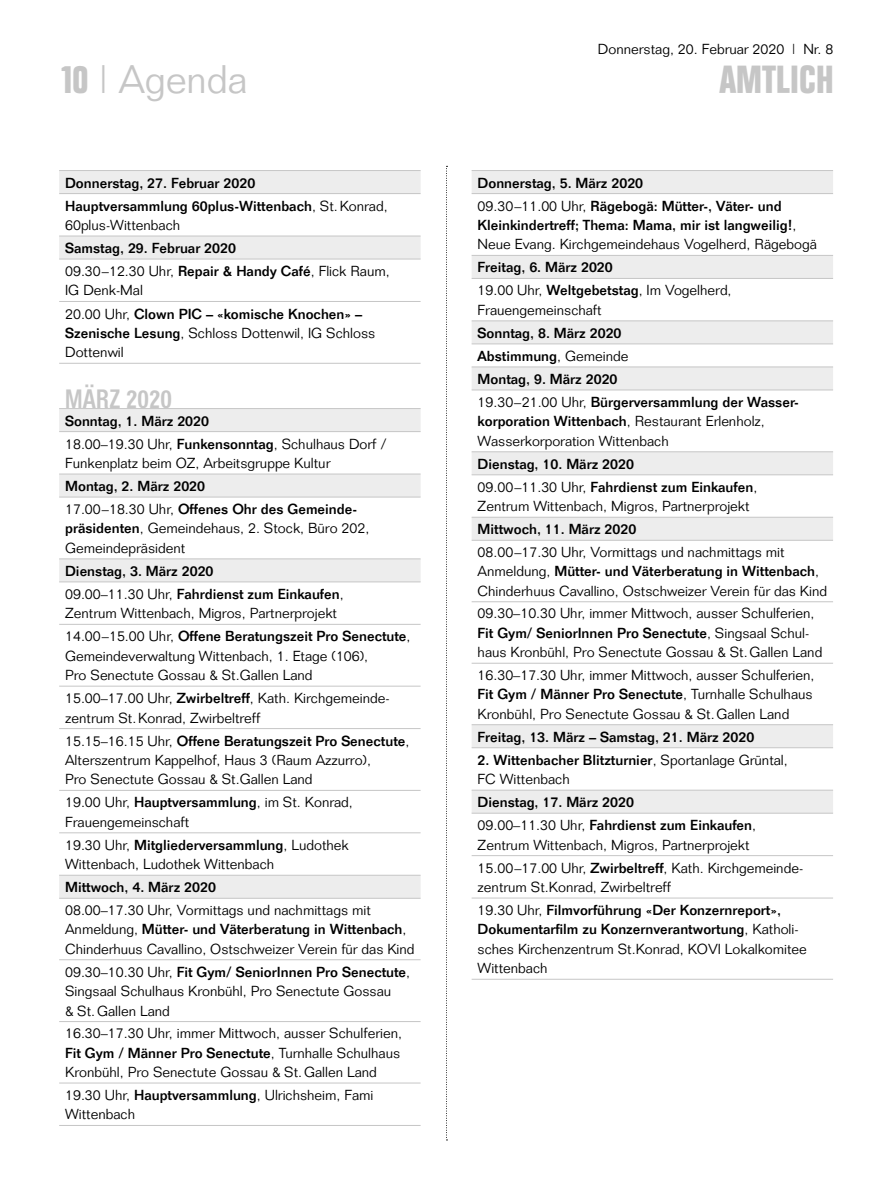
<style>
.page{position:relative;width:893px;height:1191px;background:#fff}
.page>*{position:absolute;margin:0;border:0;box-sizing:border-box;transform-origin:0 0}
.t1{font:300 39px "Folio";color:#c6c6c6}
.t2{font:700 39px "Folio Condensed BQ";letter-spacing:.015em;color:#c6c6c6}
.t3{font:500 26.25px "Folio Condensed BQ";letter-spacing:.005em;color:#c6c6c6}
.t4{font:300 14.25px/19.4px "Folio";color:#000}
.t5{font:500 14.25px/23.1px "Folio";color:#000}
.s1{font-family:"Folio Condensed BQ";font-weight:700}
.s2{font-weight:300}
.s3{font-weight:500}
</style>
<div class="page">
<svg style="left:446px;top:166px;width:1px;height:974px"></svg>
<svg style="left:59px;top:171px;width:362px;height:727px"></svg>
<hr style="left:59px;top:170px;width:362px;height:1px;background:#c6c6c6">
<hr style="left:59px;top:193px;width:362px;height:1px;background:#c6c6c6">
<hr style="left:59px;top:236px;width:362px;height:1px;background:#c6c6c6">
<hr style="left:59px;top:259px;width:362px;height:1px;background:#c6c6c6">
<hr style="left:59px;top:301px;width:362px;height:1px;background:#c6c6c6">
<hr style="left:59px;top:431px;width:362px;height:1px;background:#c6c6c6">
<hr style="left:59px;top:473px;width:362px;height:1px;background:#c6c6c6">
<hr style="left:59px;top:497px;width:362px;height:1px;background:#c6c6c6">
<hr style="left:59px;top:558px;width:362px;height:1px;background:#c6c6c6">
<hr style="left:59px;top:581px;width:362px;height:1px;background:#c6c6c6">
<hr style="left:59px;top:624px;width:362px;height:1px;background:#c6c6c6">
<hr style="left:59px;top:686px;width:362px;height:1px;background:#c6c6c6">
<hr style="left:59px;top:728px;width:362px;height:1px;background:#c6c6c6">
<hr style="left:59px;top:790px;width:362px;height:1px;background:#c6c6c6">
<hr style="left:59px;top:832px;width:362px;height:1px;background:#c6c6c6">
<hr style="left:59px;top:875px;width:362px;height:1px;background:#c6c6c6">
<hr style="left:59px;top:898px;width:362px;height:1px;background:#c6c6c6">
<hr style="left:59px;top:959px;width:362px;height:1px;background:#c6c6c6">
<hr style="left:59px;top:1021px;width:362px;height:1px;background:#c6c6c6">
<hr style="left:59px;top:1082px;width:362px;height:1px;background:#c6c6c6">
<hr style="left:59px;top:1125px;width:362px;height:1px;background:#c6c6c6">
<hr style="left:59px;top:363px;width:362px;height:1px;background:#c6c6c6">
<hr style="left:59px;top:408px;width:362px;height:1px;background:#c6c6c6">
<svg style="left:472px;top:171px;width:361px;height:642px"></svg>
<hr style="left:472px;top:170px;width:361px;height:1px;background:#c6c6c6">
<hr style="left:472px;top:193px;width:361px;height:1px;background:#c6c6c6">
<hr style="left:472px;top:255px;width:361px;height:1px;background:#c6c6c6">
<hr style="left:472px;top:278px;width:361px;height:1px;background:#c6c6c6">
<hr style="left:472px;top:320px;width:361px;height:1px;background:#c6c6c6">
<hr style="left:472px;top:343px;width:361px;height:1px;background:#c6c6c6">
<hr style="left:472px;top:366px;width:361px;height:1px;background:#c6c6c6">
<hr style="left:472px;top:389px;width:361px;height:1px;background:#c6c6c6">
<hr style="left:472px;top:451px;width:361px;height:1px;background:#c6c6c6">
<hr style="left:472px;top:474px;width:361px;height:1px;background:#c6c6c6">
<hr style="left:472px;top:517px;width:361px;height:1px;background:#c6c6c6">
<hr style="left:472px;top:540px;width:361px;height:1px;background:#c6c6c6">
<hr style="left:472px;top:601px;width:361px;height:1px;background:#c6c6c6">
<hr style="left:472px;top:663px;width:361px;height:1px;background:#c6c6c6">
<hr style="left:472px;top:724px;width:361px;height:1px;background:#c6c6c6">
<hr style="left:472px;top:747px;width:361px;height:1px;background:#c6c6c6">
<hr style="left:472px;top:789px;width:361px;height:1px;background:#c6c6c6">
<hr style="left:472px;top:813px;width:361px;height:1px;background:#c6c6c6">
<hr style="left:472px;top:855px;width:361px;height:1px;background:#c6c6c6">
<hr style="left:472px;top:897px;width:361px;height:1px;background:#c6c6c6">
<hr style="left:472px;top:979px;width:361px;height:1px;background:#c6c6c6">
<p class="t4" style="left:598px;top:39px;width:237px">Donnerstag, 20. Februar 2020 | Nr. 8</p>
<h1 class="t1" style="left:60px;top:56px;width:189px"><span class="s1">10</span> | Agenda</h1>
<h1 class="t2" style="left:719px;top:58px;width:116px">AMTLICH</h1>
<p class="t5" style="left:65px;top:171px;width:324px">Donnerstag, 27. Februar 2020<br>Hauptversammlung 60plus-Wittenbach<span class="s2">, St.Konrad,</span></p>
<p class="t4" style="left:65px;top:215px;width:117px">60plus-Wittenbach</p>
<p class="t5" style="left:65px;top:236px;width:326px">Samstag, 29. Februar 2020<br><span class="s2">09.30–12.30 Uhr,</span> Repair &amp; Handy Café<span class="s2">, Flick Raum,</span></p>
<p class="t5" style="left:65px;top:279px;width:299px"><span class="s2">IG Denk-Mal<br>20.00 Uhr,</span> Clown PIC – «komische Knochen» –</p>
<p class="t4" style="left:65px;top:323px;width:312px"><span class="s3">Szenische Lesung</span>, Schloss Dottenwil, IG Schloss<br>Dottenwil</p>
<h2 class="t3" style="left:65px;top:384px;width:108px">MÄRZ 2020</h2>
<p class="t5" style="left:65px;top:409px;width:323px">Sonntag, 1. März 2020<br><span class="s2">18.00–19.30 Uhr,</span> Funkensonntag<span class="s2">, Schulhaus Dorf /</span></p>
<p class="t4" style="left:65px;top:453px;width:267px">Funkenplatz beim OZ, Arbeitsgruppe Kultur</p>
<p class="t5" style="left:65px;top:474px;width:292px">Montag, 2. März 2020<br><span class="s2">17.00–18.30 Uhr,</span> Offenes Ohr des Gemeinde-</p>
<p class="t4" style="left:65px;top:519px;width:306px"><span class="s3">präsidenten</span>, Gemeindehaus, 2. Stock, Büro 202,<br>Gemeindepräsident</p>
<p class="t5" style="left:65px;top:559px;width:280px">Dienstag, 3. März 2020<br><span class="s2">09.00–11.30 Uhr,</span> Fahrdienst zum Einkaufen<span class="s2">,</span></p>
<p class="t4" style="left:65px;top:602px;width:347px;line-height:23.1px">Zentrum Wittenbach, Migros, Partnerprojekt<br>14.00–15.00 Uhr, <span class="s3">Offene Beratungszeit Pro Senectute</span>,</p>
<p class="t4" style="left:65px;top:646px;width:305px">Gemeindeverwaltung Wittenbach, 1. Etage (106),<br>Pro Senectute Gossau &amp; St.Gallen Land</p>
<p class="t4" style="left:65px;top:688px;width:326px">15.00–17.00 Uhr, <span class="s3">Zwirbeltreff</span>, Kath. Kirchgemeinde&shy;zentrum St.Konrad, Zwirbeltreff</p>
<p class="t4" style="left:65px;top:731px;width:346px">15.15–16.15 Uhr, <span class="s3">Offene Beratungszeit Pro Senectute</span>,<br>Alterszentrum Kappelhof, Haus 3 (Raum Azzurro),<br>Pro Senectute Gossau &amp; St.Gallen Land</p>
<p class="t4" style="left:65px;top:792px;width:289px">19.00 Uhr, <span class="s3">Hauptversammlung</span>, im St. Konrad,<br>Frauengemeinschaft</p>
<p class="t4" style="left:65px;top:835px;width:285px">19.30 Uhr, <span class="s3">Mitgliederversammlung</span>, Ludothek<br>Wittenbach, Ludothek Wittenbach</p>
<p class="t5" style="left:65px;top:875px;width:152px">Mittwoch, 4. März 2020</p>
<p class="t4" style="left:65px;top:900px;width:351px">08.00–17.30 Uhr, Vormittags und nachmittags mit<br>Anmeldung, <span class="s3">Mütter- und Väterberatung in Wittenbach</span>,<br>Chinderhuus Cavallino, Ostschweizer Verein für das Kind</p>
<p class="t4" style="left:65px;top:962px;width:347px">09.30–10.30 Uhr, <span class="s3">Fit Gym/ SeniorInnen Pro Senectute</span>,<br>Singsaal Schulhaus Kronbühl, Pro Senectute Gossau<br>&amp; St.Gallen Land</p>
<p class="t4" style="left:65px;top:1023px;width:338px">16.30–17.30 Uhr, immer Mittwoch, ausser Schulferien,<br><span class="s3">Fit Gym / Männer Pro Senectute</span>, Turnhalle Schulhaus<br>Kronbühl, Pro Senectute Gossau &amp; St.Gallen Land</p>
<p class="t4" style="left:65px;top:1085px;width:310px">19.30 Uhr, <span class="s3">Hauptversammlung</span>, Ulrichsheim, Fami<br>Wittenbach</p>
<p class="t5" style="left:478px;top:171px;width:305px">Donnerstag, 5. März 2020<br><span class="s2">09.30–11.00 Uhr,</span> Rägebogä: Mütter-, Väter- und</p>
<p class="t4" style="left:478px;top:215px;width:341px"><span class="s3">Kleinkindertreff; Thema: Mama, mir ist langweilig!</span>,<br>Neue Evang. Kirchgemeindehaus Vogelherd, Rägebogä</p>
<p class="t5" style="left:478px;top:256px;width:255px">Freitag, 6. März 2020<br><span class="s2">19.00 Uhr,</span> Weltgebetstag<span class="s2">, Im Vogelherd,</span></p>
<p class="t4" style="left:478px;top:300px;width:126px">Frauengemeinschaft</p>
<p class="t5" style="left:478px;top:321px;width:323px">Sonntag, 8. März 2020<br>Abstimmung<span class="s2">, Gemeinde<br></span>Montag, 9. März 2020<br><span class="s2">19.30–21.00 Uhr,</span> Bürgerversammlung der Wasser-</p>
<p class="t4" style="left:478px;top:412px;width:289px"><span class="s3">korporation Wittenbach</span>, Restaurant Erlenholz,<br>Wasserkorporation Wittenbach</p>
<p class="t5" style="left:478px;top:452px;width:281px">Dienstag, 10. März 2020<br><span class="s2">09.00–11.30 Uhr,</span> Fahrdienst zum Einkaufen<span class="s2">,</span></p>
<p class="t4" style="left:478px;top:496px;width:273px">Zentrum Wittenbach, Migros, Partnerprojekt</p>
<p class="t5" style="left:478px;top:517px;width:160px">Mittwoch, 11. März 2020</p>
<p class="t4" style="left:478px;top:542px;width:351px">08.00–17.30 Uhr, Vormittags und nachmittags mit<br>Anmeldung, <span class="s3">Mütter- und Väterberatung in Wittenbach</span>,<br>Chinderhuus Cavallino, Ostschweizer Verein für das Kind</p>
<p class="t4" style="left:478px;top:604px;width:346px">09.30–10.30 Uhr, immer Mittwoch, ausser Schulferien,<br><span class="s3">Fit Gym/ SeniorInnen Pro Senectute</span>, Singsaal Schul&shy;haus Kronbühl, Pro Senectute Gossau &amp; St.Gallen Land</p>
<p class="t4" style="left:478px;top:665px;width:338px">16.30–17.30 Uhr, immer Mittwoch, ausser Schulferien,<br><span class="s3">Fit Gym / Männer Pro Senectute</span>, Turnhalle Schulhaus<br>Kronbühl, Pro Senectute Gossau &amp; St.Gallen Land</p>
<p class="t5" style="left:478px;top:725px;width:278px">Freitag, 13. März – Samstag, 21. März 2020</p>
<p class="t4" style="left:478px;top:750px;width:312px"><span class="s3">2. Wittenbacher Blitzturnier</span>, Sportanlage Grüntal,<br>FC Wittenbach</p>
<p class="t5" style="left:478px;top:790px;width:280px">Dienstag, 17. März 2020<br><span class="s2">09.00–11.30 Uhr,</span> Fahrdienst zum Einkaufen<span class="s2">,</span></p>
<p class="t4" style="left:478px;top:833px;width:327px;line-height:23.1px">Zentrum Wittenbach, Migros, Partnerprojekt<br>15.00–17.00 Uhr, <span class="s3">Zwirbeltreff</span>, Kath. Kirchgemeinde-</p>
<p class="t4" style="left:478px;top:875px;width:305px;line-height:23.1px">zentrum St.Konrad, Zwirbeltreff<br>19.30 Uhr, <span class="s3">Filmvorführung «Der Konzernreport»,</span></p>
<p class="t4" style="left:478px;top:919px;width:331px"><span class="s3">Dokumentarfilm zu Konzernverantwortung</span>, Katholi&shy;sches Kirchenzentrum St.Konrad, KOVI Lokalkomitee<br>Wittenbach</p>
</div>
